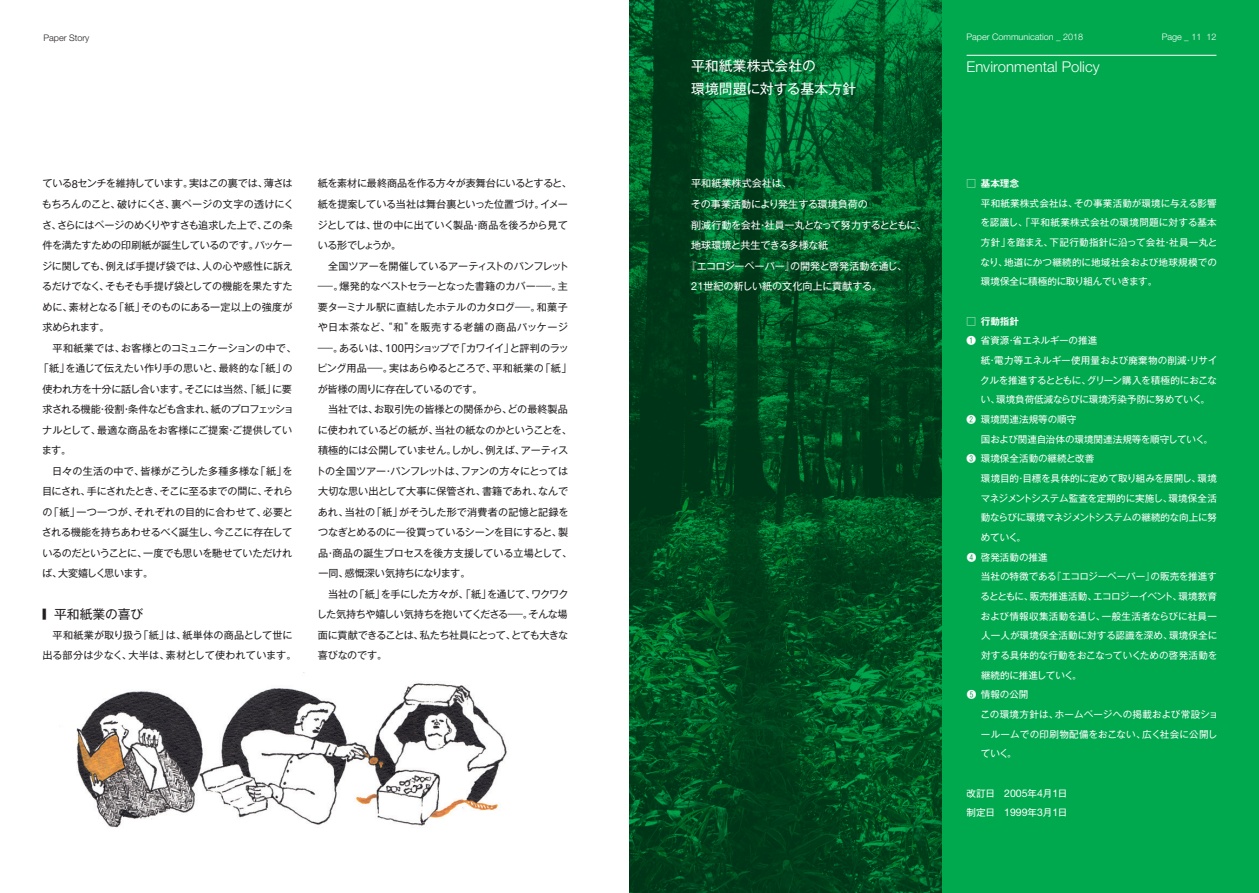
<style>
.page{position:relative;width:1259px;height:893px;background:#fff}
.page>*{position:absolute;margin:0;border:0;box-sizing:border-box;transform-origin:0 0}
.t1{font:300 14.85px "Helvetica Neue";letter-spacing:.005em;color:#fff}
.t2{font:13.8px/22.4px "Gothic MB101 Pro";color:#fff}
.t3{font:12.75px "Gothic MB101 Pro";color:#231f20;scale:.3 1}
.t4{font:10.05px/20.5px "Gothic MB101 Pro";letter-spacing:-.02em;color:#231f20}
.t5{font:10.05px/20.5px "Gothic MB101 Pro";letter-spacing:.015em;color:#231f20}
.t6{font:10.05px "Gothic MB101 Pro";letter-spacing:-.01em;color:#fff}
.t7{font:10.05px "Gothic MB101 Pro";letter-spacing:-.035em;color:#fff}
.t8{font:10.05px "Gothic MB101 Pro";letter-spacing:-.06em;color:#231f20}
.t9{font:10.05px "Gothic MB101 Pro";letter-spacing:-.055em;color:#231f20}
.t10{font:10.05px "Gothic MB101 Pro";color:#231f20}
.t11{font:10.05px "Gothic MB101 Pro";letter-spacing:.01em;color:#231f20}
.t12{font:10.05px "Gothic MB101 Pro";letter-spacing:.005em;color:#231f20}
.t13{font:10.05px "Gothic MB101 Pro";letter-spacing:-.07em;color:#231f20}
.t14{font:9.6px/19.6px "Gothic MB101 Pro";letter-spacing:-.005em;color:#fff;text-align:justify}
.t15{font:9.6px "Gothic MB101 Pro";letter-spacing:-.035em;color:#fff}
.t16{font:9.6px "Gothic MB101 Pro";letter-spacing:.015em;color:#fff}
.t17{font:9.6px "Gothic MB101 Pro";letter-spacing:-.03em;color:#fff}
.t18{font:9.6px "Gothic MB101 Pro";letter-spacing:.02em;color:#fff}
.t19{font:9.6px "Gothic MB101 Pro";letter-spacing:.025em;color:#fff}
.t20{font:9.6px "Gothic MB101 Pro";letter-spacing:-.025em;color:#fff}
.t21{font:700 9.6px "Gothic MB101 Pro De";color:#fff}
.t22{font:300 9px "Helvetica Neue";color:#fff}
.t23{font:300 9px "Helvetica Neue";color:#231f20}
.s1{font-family:"Helvetica Neue";font-size:11.1px}
.s2{font-family:"Helvetica Neue";font-size:10.5px}
</style>
<div class="page">
<svg style="left:629px;top:0;width:630px;height:893px;background:#007f3a"></svg>
<img style="left:59px;top:683px;width:448px;height:145px">
<hr style="left:966px;top:55px;width:250px;height:1px;background:#fff">
<p class="t23" style="left:43px;top:32px;width:48px">Paper Story</p>
<p class="t4" style="left:42px;top:172px;width:254px">ている<span class="s1">8</span>センチを維持しています。実はこの裏では、薄さはもちろんのこと、破けにくさ、裏ページの文字の透けにくさ、さらにはページのめくりやすさも追求した上で、この条件を満たすための印刷紙が誕生しているのです。パッケージに関しても、例えば手提げ袋では、人の心や感性に訴えるだけでなく、そもそも手提げ袋としての機能を果たすために、素材となる「紙」そのものにある一定以上の強度が求められます。</p>
<p class="t12" style="left:53px;top:339px;width:245px">平和紙業では、お客様とのコミュニケーションの中で、</p>
<p class="t4" style="left:39px;top:357px;width:255px">「紙」を通じて伝えたい作り手の思いと、最終的な「紙」の</p>
<p class="t4" style="left:43px;top:377px;width:251px">使われ方を十分に話し合います。そこには当然、「紙」に要</p>
<p class="t8" style="left:43px;top:401px;width:253px">求される機能・役割・条件なども含まれ、紙のプロフェッショ</p>
<p class="t10" style="left:42px;top:422px;width:251px">ナルとして、最適な商品をお客様にご提案・ご提供してい</p>
<p class="t4" style="left:42px;top:439px;width:31px">ます。</p>
<p class="t5" style="left:52px;top:459px;width:242px">日々の生活の中で、皆様がこうした多種多様な「紙」を</p>
<p class="t9" style="left:42px;top:483px;width:252px">目にされ、手にされたとき、そこに至るまでの間に、それら</p>
<p class="t11" style="left:42px;top:504px;width:252px">の「紙」一つ一つが、それぞれの目的に合わせて、必要と</p>
<p class="t4" style="left:42px;top:521px;width:252px">される機能を持ちあわせるべく誕生し、今ここに存在して</p>
<p class="t4" style="left:42px;top:541px;width:251px">いるのだということに、一度でも思いを馳せていただけれ</p>
<p class="t13" style="left:42px;top:565px;width:112px">ば、大変嬉しく思います。</p>
<p class="t3" style="left:43px;top:603px;width:337px">■ 平和紙業の喜び</p>
<p class="t5" style="left:43px;top:623px;width:256px;text-indent:10px">平和紙業が取り扱う「紙」は、紙単体の商品として世に出る部分は少なく、大半は、素材として使われています。</p>
<p class="t4" style="left:317px;top:172px;width:256px">紙を素材に最終商品を作る方々が表舞台にいるとすると、紙を提案している当社は舞台裏といった位置づけ。イメージとしては、世の中に出ていく製品・商品を後ろから見ている形でしょうか。</p>
<p class="t4" style="left:317px;top:254px;width:256px;text-indent:11px">全国ツアーを開催しているアーティストのパンフレット―。爆発的なベストセラーとなった書籍のカバー―。主要ターミナル駅に直結したホテルのカタログ―。和菓子や日本茶など、“和”を販売する老舗の商品パッケージ―。あるいは、<span class="s1">100</span>円ショップで「カワイイ」と評判のラッピング用品―。実はあらゆるところで、平和紙業の「紙」が皆様の周りに存在しているのです。</p>
<p class="t4" style="left:316px;top:398px;width:258px;text-indent:12px">当社では、お取引先の皆様との関係から、どの最終製品に使われているどの紙が、当社の紙なのかということを、積極的には公開していません。しかし、例えば、アーティストの全国ツアー・パンフレットは、ファンの方々にとっては大切な思い出として大事に保管され、書籍であれ、なんであれ、当社の「紙」がそうした形で消費者の記憶と記録をつなぎとめるのに一役買っているシーンを目にすると、製品・商品の誕生プロセスを後方支援している立場として、一同、感慨深い気持ちになります。</p>
<p class="t4" style="left:317px;top:582px;width:253px;text-align:justify;text-indent:11px">当社の「紙」を手にした方々が、「紙」を通じて、ワクワクした気持ちや嬉しい気持ちを抱いてくださる―。そんな場面に貢献できることは、私たち社員にとって、とても大きな喜びなのです。</p>
<h2 class="t2" style="left:691px;top:53px;width:167px">平和紙業株式会社の<br>環境問題に対する基本方針</h2>
<p class="t6" style="left:691px;top:175px;width:102px">平和紙業株式会社は、</p>
<p class="t6" style="left:691px;top:196px;width:178px">その事業活動により発生する環境負荷の</p>
<p class="t7" style="left:691px;top:216px;width:237px">削減行動を会社・社員一丸となって努力するとともに、</p>
<p class="t7" style="left:691px;top:237px;width:139px">地球環境と共生できる多様な紙</p>
<p class="t6" style="left:686px;top:257px;width:223px">『エコロジーペーパー』の開発と啓発活動を通じ、</p>
<p class="t6" style="left:691px;top:278px;width:192px"><span class="s1">21</span>世紀の新しい紙の文化向上に貢献する。</p>
<p class="t22" style="left:966px;top:32px;width:118px">Paper Communication _ 2018</p>
<p class="t22" style="left:1161px;top:32px;width:56px">Page _ 11 12</p>
<h1 class="t1" style="left:966px;top:58px;width:135px">Environmental Policy</h1>
<p class="t21" style="left:966px;top:175px;width:54px">□ 基本理念</p>
<p class="t14" style="left:980px;top:192px;width:239px">平和紙業株式会社は、その事業活動が環境に与える影響を認識し、「平和紙業株式会社の環境問題に対する基本方針」を踏まえ、下記行動指針に沿って会社・社員一丸となり、地道にかつ継続的に地域社会および地球規模での環境保全に積極的に取り組んでいきます。</p>
<p class="t21" style="left:966px;top:313px;width:54px">□ 行動指針</p>
<p class="t14" style="left:966px;top:330px;width:132px">❶ 省資源・省エネルギーの推進</p>
<p class="t16" style="left:981px;top:352px;width:238px">紙・電力等エネルギー使用量および廃棄物の削減・リサイ</p>
<p class="t17" style="left:980px;top:372px;width:238px">クルを推進するとともに、グリーン購入を積極的におこな</p>
<p class="t14" style="left:981px;top:389px;width:231px">い、環境負荷低減ならびに環境汚染予防に努めていく。</p>
<p class="t14" style="left:966px;top:408px;width:111px">❷ 環境関連法規等の順守</p>
<p class="t14" style="left:981px;top:428px;width:234px">国および関連自治体の環境関連法規等を順守していく。</p>
<p class="t14" style="left:966px;top:448px;width:129px">❸ 環境保全活動の継続と改善</p>
<p class="t14" style="left:981px;top:467px;width:237px">環境目的・目標を具体的に定めて取り組みを展開し、環境</p>
<p class="t14" style="left:980px;top:487px;width:238px">マネジメントシステム監査を定期的に実施し、環境保全活</p>
<p class="t15" style="left:981px;top:510px;width:237px">動ならびに環境マネジメントシステムの継続的な向上に努</p>
<p class="t14" style="left:981px;top:526px;width:47px">めていく。</p>
<p class="t14" style="left:966px;top:546px;width:82px">❹ 啓発活動の推進</p>
<p class="t14" style="left:981px;top:566px;width:237px">当社の特徴である『エコロジーペーパー』の販売を推進す</p>
<p class="t15" style="left:980px;top:588px;width:238px">るとともに、販売推進活動、エコロジーイベント、環境教育</p>
<p class="t18" style="left:981px;top:608px;width:237px">および情報収集活動を通じ、一般生活者ならびに社員一</p>
<p class="t16" style="left:981px;top:628px;width:238px">人一人が環境保全活動に対する認識を深め、環境保全に</p>
<p class="t14" style="left:981px;top:644px;width:238px">対する具体的な行動をおこなっていくための啓発活動を</p>
<p class="t20" style="left:981px;top:667px;width:102px">継続的に推進していく。</p>
<p class="t14" style="left:966px;top:683px;width:63px">❺ 情報の公開</p>
<p class="t19" style="left:980px;top:706px;width:239px">この環境方針は、ホームページへの掲載および常設ショ</p>
<p class="t14" style="left:981px;top:723px;width:238px">ールームでの印刷物配備をおこない、広く社会に公開し</p>
<p class="t14" style="left:981px;top:742px;width:37px">ていく。</p>
<p class="t14" style="left:966px;top:782px;width:102px">改訂日 <span class="s2">2005</span>年<span class="s2">4</span>月<span class="s2">1</span>日制定日 <span class="s2">1999</span>年<span class="s2">3</span>月<span class="s2">1</span>日</p>
</div>
